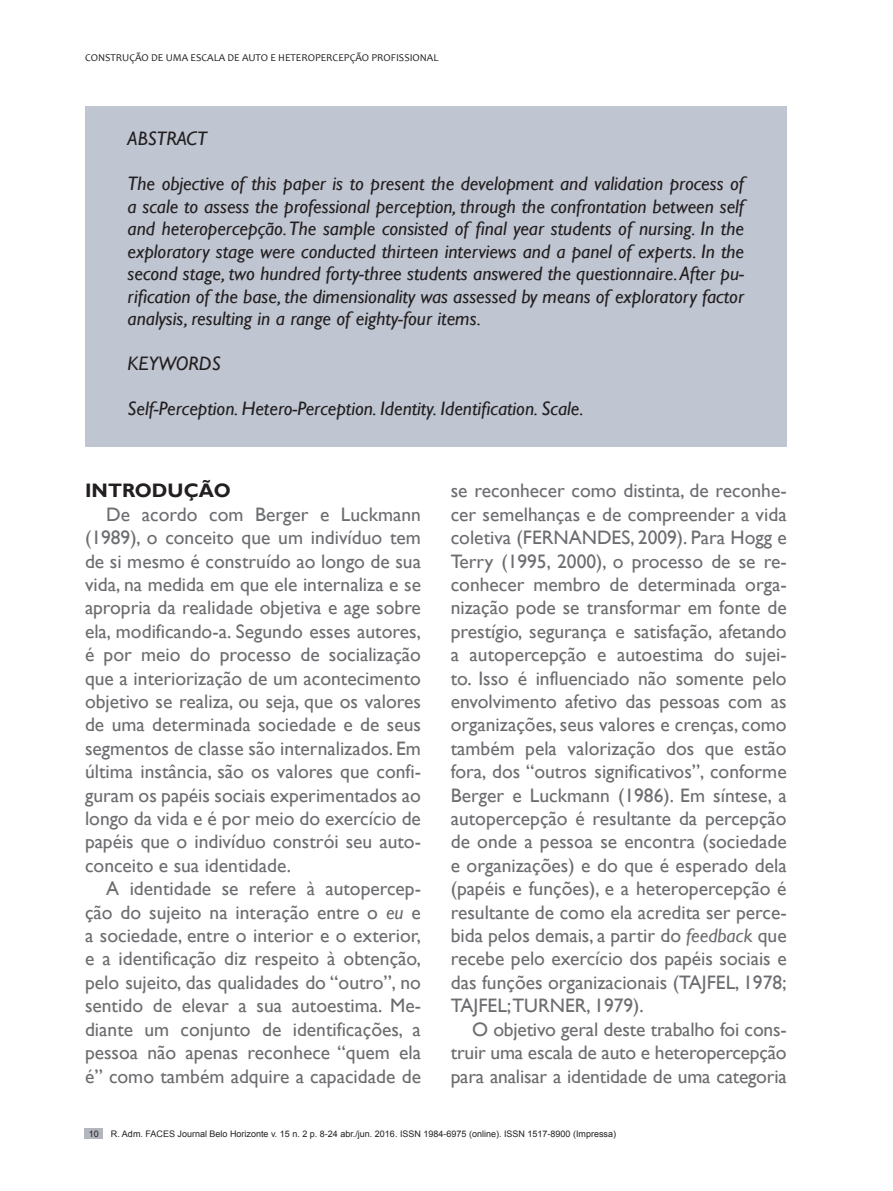
<style>
.page{position:relative;width:893px;height:1191px;background:#fff}
.page>*{position:absolute;margin:0;border:0;box-sizing:border-box;transform-origin:0 0}
.t1{font:19.5px/23.4px "Gill Sans";color:#6c6d70;text-align:justify}
._0_-_TEXTO_ABSTRACT{font:italic 19.5px/22.5px "Gill Sans";color:#231f20;text-align:justify}
._0_-_INTERTIT_-_TEXT{font:700 19.5px "Gill Sans";color:#231f20}
.t2{font:10.5px "Candara";color:#231f20}
.t3{font:9px "Arial";color:#231f20}
.s1{font-style:italic}
</style>
<div class="page">
<div style="left:84px;top:1128px;width:19px;height:10px;background:#b4b6be"></div>
<div style="left:85px;top:106px;width:702px;height:340px;background:#bfc5d1"></div>
<p class="t2" style="left:85px;top:51px;width:355px">CONSTRUÇÃO DE UMA ESCALA DE AUTO E HETEROPERCEPÇÃO PROFISSIONAL</p>
<p class="_0_-_TEXTO_ABSTRACT" style="left:128px;top:128px;width:81px">ABSTRACT</p>
<p class="_0_-_TEXTO_ABSTRACT" style="left:128px;top:173px;width:618px">The objective of this paper is to present the development and validation process of a scale to assess the professional perception, through the confrontation between self and heteropercepção. The sample consisted of final year students of nursing. In the exploratory stage were conducted thirteen interviews and a panel of experts. In the second stage, two hundred forty-three students answered the questionnaire. After pu&shy;rification of the base, the dimensionality was assessed by means of exploratory factor analysis, resulting in a range of eighty-four items.</p>
<p class="_0_-_TEXTO_ABSTRACT" style="left:128px;top:353px;width:95px">KEYWORDS</p>
<p class="_0_-_TEXTO_ABSTRACT" style="left:128px;top:398px;width:458px">Self-Perception. Hetero-Perception. Identity. Identification. Scale.</p>
<p class="_0_-_INTERTIT_-_TEXT" style="left:85px;top:479px;width:147px">INTRODUÇÃO</p>
<p class="t1" style="left:85px;top:503px;width:337px;text-indent:21px">De acordo com Berger e Luckmann (1989), o conceito que um indivíduo tem de si mesmo é construído ao longo de sua vida, na medida em que ele internaliza e se apropria da realidade objetiva e age sobre ela, modificando-a. Segundo esses autores, é por meio do processo de socialização que a interiorização de um acontecimento objetivo se realiza, ou seja, que os valores de uma determinada sociedade e de seus segmentos de classe são internalizados. Em última instância, são os valores que confi&shy;guram os papéis sociais experimentados ao longo da vida e é por meio do exercício de papéis que o indivíduo constrói seu auto&shy;conceito e sua identidade.</p>
<p class="t1" style="left:85px;top:877px;width:337px;text-indent:21px">A identidade se refere à autopercep&shy;ção do sujeito na interação entre o <span class="s1">eu</span> e a sociedade, entre o interior e o exterior, e a identificação diz respeito à obtenção, pelo sujeito, das qualidades do “outro”, no sentido de elevar a sua autoestima. Me&shy;diante um conjunto de identificações, a pessoa não apenas reconhece “quem ela é” como também adquire a capacidade de</p>
<p class="t1" style="left:451px;top:479px;width:337px">se reconhecer como distinta, de reconhe&shy;cer semelhanças e de compreender a vida coletiva (FERNANDES, 2009). Para Hogg e Terry (1995, 2000), o processo de se re&shy;conhecer membro de determinada orga&shy;nização pode se transformar em fonte de prestígio, segurança e satisfação, afetando a autopercepção e autoestima do sujei&shy;to. Isso é influenciado não somente pelo envolvimento afetivo das pessoas com as organizações, seus valores e crenças, como também pela valorização dos que estão fora, dos “outros significativos”, conforme Berger e Luckmann (1986). Em síntese, a autopercepção é resultante da percepção de onde a pessoa se encontra (sociedade e organizações) e do que é esperado dela (papéis e funções), e a heteropercepção é resultante de como ela acredita ser perce&shy;bida pelos demais, a partir do <span class="s1">feedback</span> que recebe pelo exercício dos papéis sociais e das funções organizacionais (TAJFEL, 1978; TAJFEL;TURNER, 1979).</p>
<p class="t1" style="left:451px;top:1017px;width:337px;text-indent:21px">O objetivo geral deste trabalho foi cons&shy;truir uma escala de auto e heteropercepção para analisar a identidade de uma categoria</p>
<p class="t3" style="left:89px;top:1127px;width:12px">10</p>
<p class="t3" style="left:111px;top:1127px;width:507px">R. Adm. FACES Journal Belo Horizonte v. 15 n. 2 p. 8-24 abr./jun. 2016. ISSN 1984-6975 (online). ISSN 1517-8900 (Impressa)</p>
</div>
